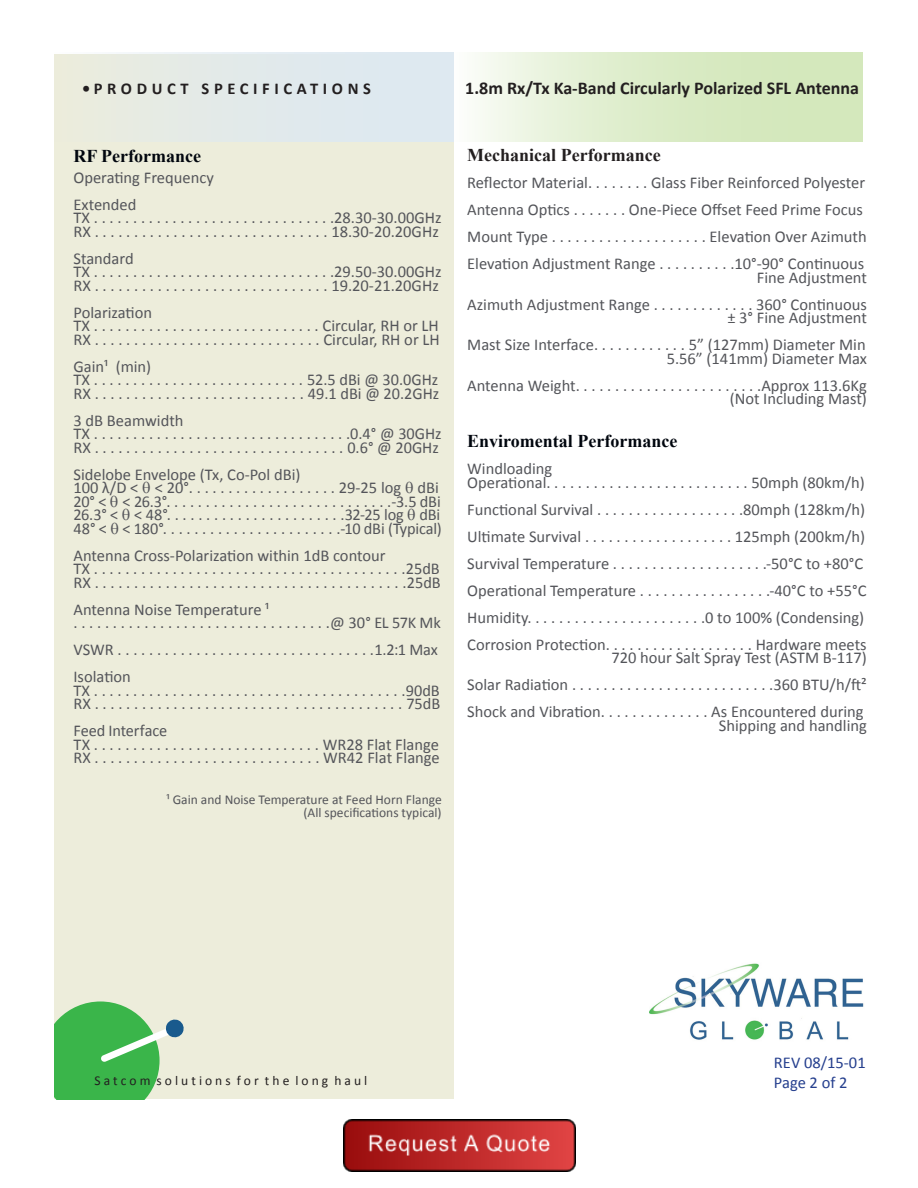
<style>
.page{position:relative;width:918px;height:1188px;background:#fff}
.page>*{position:absolute;margin:0;border:0;box-sizing:border-box;transform-origin:0 0}
.t1{font:700 18px "Calibri";color:#231f20}
.t2{font:700 18px "Times New Roman";color:#01060e}
.t3{font:700 18px "Times New Roman";color:#231f20}
.t4{font:16.5px "Calibri";color:#54555a}
.t5{font:700 16.5px "Calibri";letter-spacing:.28em;color:#231f20}
.t6{font:16.5px "Calibri";color:#253f8e}
.t7{font:13.5px "Calibri";color:#54555a}
.t8{font:13.5px "Calibri";color:#231f20}
</style>
<div class="page">
<div style="left:54px;top:54px;width:400px;height:1044px;background:#ededdb"></div>
<div style="left:454px;top:52px;width:409px;height:90px;background:linear-gradient(to right,#f3f9ed,#cce3af)"></div>
<div style="left:54px;top:52px;width:400px;height:90px;background:linear-gradient(to right,#eaecde,#dbe8f4)"></div>
<img style="left:650px;top:963px;width:214px;height:77px">
<svg style="left:55px;top:1001px;width:130px;height:99px"></svg>
<img style="left:343px;top:1120px;width:232px;height:52px">
<p class="t5" style="left:82px;top:78px;width:290px">• PRODUCT SPECIFICATIONS</p>
<p class="t1" style="left:465px;top:76px;width:395px">1.8m Rx/Tx Ka-Band Circularly Polarized SFL Antenna</p>
<p class="t2" style="left:73px;top:144px;width:129px">RF Performance</p>
<p class="t4" style="left:74px;top:167px;width:142px">Operating Frequency</p>
<p class="t4" style="left:74px;top:194px;width:65px">Extended</p>
<p class="t4" style="left:74px;top:207px;width:370px">TX . . . . . . . . . . . . . . . . . . . . . . . . . . . . . . .28.30-30.00GHz</p>
<p class="t4" style="left:74px;top:221px;width:367px">RX . . . . . . . . . . . . . . . . . . . . . . . . . . . . . . 18.30-20.20GHz</p>
<p class="t4" style="left:74px;top:248px;width:62px">Standard</p>
<p class="t4" style="left:74px;top:261px;width:370px">TX . . . . . . . . . . . . . . . . . . . . . . . . . . . . . . .29.50-30.00GHz</p>
<p class="t4" style="left:74px;top:275px;width:367px">RX . . . . . . . . . . . . . . . . . . . . . . . . . . . . . . 19.20-21.20GHz</p>
<p class="t4" style="left:74px;top:302px;width:80px">Polarization</p>
<p class="t4" style="left:74px;top:315px;width:367px">TX . . . . . . . . . . . . . . . . . . . . . . . . . . . . . Circular, RH or LH</p>
<p class="t4" style="left:74px;top:329px;width:368px">RX . . . . . . . . . . . . . . . . . . . . . . . . . . . . . Circular, RH or LH</p>
<p class="t4" style="left:74px;top:356px;width:79px">Gain1 (min)</p>
<p class="t4" style="left:74px;top:369px;width:366px">TX . . . . . . . . . . . . . . . . . . . . . . . . . . . 52.5 dBi @ 30.0GHz</p>
<p class="t4" style="left:74px;top:383px;width:367px">RX . . . . . . . . . . . . . . . . . . . . . . . . . . . 49.1 dBi @ 20.2GHz</p>
<p class="t4" style="left:74px;top:410px;width:112px">3 dB Beamwidth</p>
<p class="t4" style="left:74px;top:423px;width:370px">TX . . . . . . . . . . . . . . . . . . . . . . . . . . . . . . . . .0.4° @ 30GHz</p>
<p class="t4" style="left:74px;top:437px;width:367px">RX . . . . . . . . . . . . . . . . . . . . . . . . . . . . . . . . 0.6° @ 20GHz</p>
<p class="t4" style="left:74px;top:464px;width:229px">Sidelobe Envelope (Tx, Co-Pol dBi)</p>
<p class="t4" style="left:74px;top:477px;width:367px">100 λ/D &lt; ❑ &lt; 20°. . . . . . . . . . . . . . . . . . . 29-25 log ❑ dBi</p>
<p class="t4" style="left:73px;top:491px;width:369px">20° &lt; ❑ &lt; 26.3°. . . . . . . . . . . . . . . . . . . . . . . . . . . . .-3.5 dBi</p>
<p class="t4" style="left:73px;top:504px;width:368px">26.3° &lt; ❑ &lt; 48°. . . . . . . . . . . . . . . . . . . . . . .32-25 log ❑ dBi</p>
<p class="t4" style="left:73px;top:518px;width:370px">48° &lt; ❑ &lt; 180°. . . . . . . . . . . . . . . . . . . . . . .-10 dBi (Typical)</p>
<p class="t4" style="left:74px;top:545px;width:314px">Antenna Cross-Polarization within 1dB contour</p>
<p class="t4" style="left:74px;top:558px;width:368px">TX . . . . . . . . . . . . . . . . . . . . . . . . . . . . . . . . . . . . . . . .25dB</p>
<p class="t4" style="left:74px;top:572px;width:369px">RX . . . . . . . . . . . . . . . . . . . . . . . . . . . . . . . . . . . . . . . .25dB</p>
<p class="t4" style="left:74px;top:599px;width:197px">Antenna Noise Temperature 1</p>
<p class="t4" style="left:74px;top:612px;width:369px">. . . . . . . . . . . . . . . . . . . . . . . . . . . . . . . . .@ 30° EL 57K Mk</p>
<p class="t4" style="left:74px;top:639px;width:366px">VSWR . . . . . . . . . . . . . . . . . . . . . . . . . . . . . . . . .1.2:1 Max</p>
<p class="t4" style="left:74px;top:666px;width:59px">Isolation</p>
<p class="t4" style="left:74px;top:680px;width:368px">TX . . . . . . . . . . . . . . . . . . . . . . . . . . . . . . . . . . . . . . . .90dB</p>
<p class="t4" style="left:74px;top:693px;width:368px">RX . . . . . . . . . . . . . . . . . . . . . . . . . . . . . . . . . . . . . . . 75dB</p>
<p class="t4" style="left:73px;top:720px;width:95px">Feed Interface</p>
<p class="t4" style="left:73px;top:734px;width:367px">TX . . . . . . . . . . . . . . . . . . . . . . . . . . . . . WR28 Flat Flange</p>
<p class="t4" style="left:73px;top:747px;width:368px">RX . . . . . . . . . . . . . . . . . . . . . . . . . . . . . WR42 Flat Flange</p>
<p class="t7" style="left:166px;top:791px;width:277px">1 Gain and Noise Temperature at Feed Horn Flange</p>
<p class="t7" style="left:303px;top:804px;width:140px">(All specifications typical)</p>
<p class="t3" style="left:467px;top:143px;width:195px">Mechanical Performance</p>
<p class="t4" style="left:467px;top:172px;width:399px">Reflector Material. . . . . . . . Glass Fiber Reinforced Polyester</p>
<p class="t4" style="left:467px;top:199px;width:397px">Antenna Optics . . . . . . . One-Piece Offset Feed Prime Focus</p>
<p class="t4" style="left:467px;top:226px;width:401px">Mount Type . . . . . . . . . . . . . . . . . . . . Elevation Over Azimuth</p>
<p class="t4" style="left:467px;top:253px;width:399px">Elevation Adjustment Range . . . . . . . . . .10°-90° Continuous</p>
<p class="t4" style="left:757px;top:267px;width:112px">Fine Adjustment</p>
<p class="t4" style="left:467px;top:294px;width:401px">Azimuth Adjustment Range . . . . . . . . . . . . . 360° Continuous</p>
<p class="t4" style="left:727px;top:307px;width:141px">± 3° Fine Adjustment</p>
<p class="t4" style="left:467px;top:334px;width:400px">Mast Size Interface. . . . . . . . . . . . 5” (127mm) Diameter Min</p>
<p class="t4" style="left:667px;top:348px;width:202px">5.56” (141mm) Diameter Max</p>
<p class="t4" style="left:467px;top:375px;width:401px">Antenna Weight. . . . . . . . . . . . . . . . . . . . . . . .Approx 113.6Kg</p>
<p class="t4" style="left:730px;top:388px;width:139px">(Not Including Mast)</p>
<p class="t2" style="left:467px;top:429px;width:212px">Enviromental Performance</p>
<p class="t4" style="left:467px;top:459px;width:87px">Windloading</p>
<p class="t4" style="left:467px;top:472px;width:399px">Operational. . . . . . . . . . . . . . . . . . . . . . . . . . 50mph (80km/h)</p>
<p class="t4" style="left:467px;top:499px;width:399px">Functional Survival . . . . . . . . . . . . . . . . . . .80mph (128km/h)</p>
<p class="t4" style="left:467px;top:526px;width:399px">Ultimate Survival . . . . . . . . . . . . . . . . . . . 125mph (200km/h)</p>
<p class="t4" style="left:467px;top:553px;width:397px">Survival Temperature . . . . . . . . . . . . . . . . . . . .-50°C to +80°C</p>
<p class="t4" style="left:467px;top:580px;width:401px">Operational Temperature . . . . . . . . . . . . . . . . .-40°C to +55°C</p>
<p class="t4" style="left:467px;top:607px;width:399px">Humidity. . . . . . . . . . . . . . . . . . . . . . .0 to 100% (Condensing)</p>
<p class="t4" style="left:467px;top:634px;width:401px">Corrosion Protection. . . . . . . . . . . . . . . . . . . Hardware meets</p>
<p class="t4" style="left:611px;top:648px;width:257px">720 hour Salt Spray Test (ASTM B-117)</p>
<p class="t4" style="left:467px;top:675px;width:401px">Solar Radiation . . . . . . . . . . . . . . . . . . . . . . . . . .360 BTU/h/ft2</p>
<p class="t4" style="left:467px;top:702px;width:398px">Shock and Vibration. . . . . . . . . . . . . . As Encountered during</p>
<p class="t4" style="left:719px;top:715px;width:150px">Shipping and handling</p>
<p class="t6" style="left:774px;top:1052px;width:93px">REV 08/15-01</p>
<p class="t8" style="left:94px;top:1072px;width:274px">S a t c o m s o l u t i o n s f o r t h e l o n g h a u l</p>
<p class="t6" style="left:774px;top:1072px;width:75px">Page 2 of 2</p>
</div>
